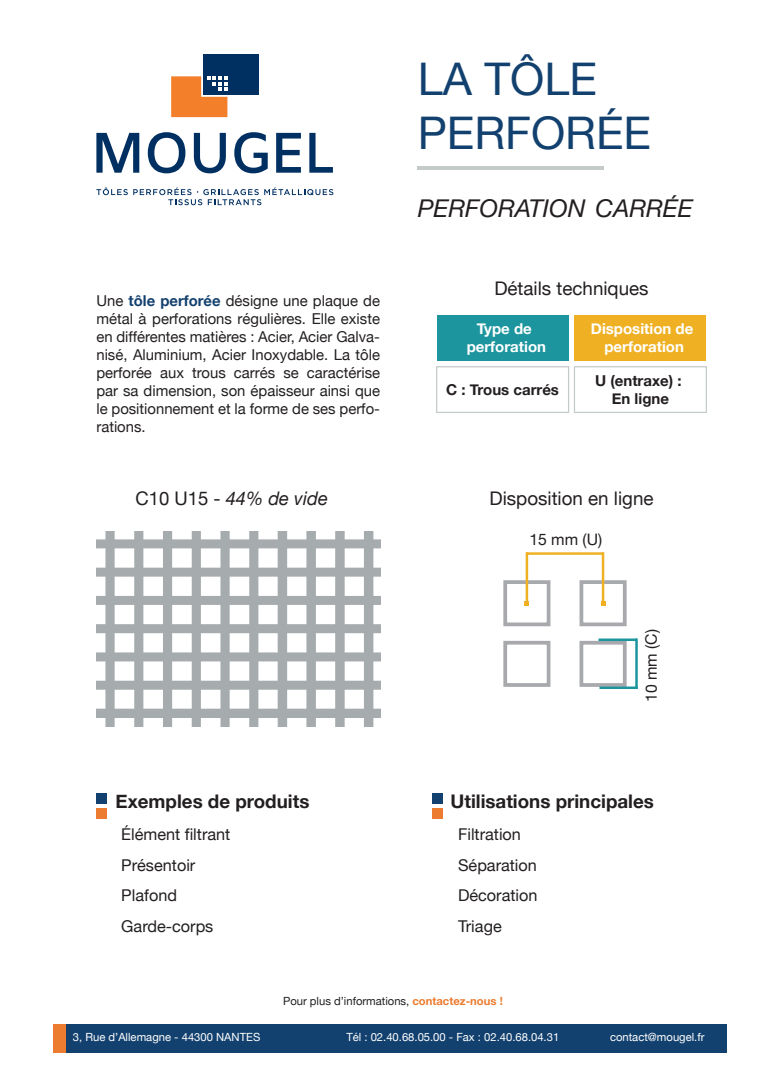
<style>
.page{position:relative;width:780px;height:1088px;background:#fff}
.page>*{position:absolute;margin:0;border:0;box-sizing:border-box;transform-origin:0 0}
.t1{font:45px/54px "Helvetica Neue";color:#13416f}
.t2{font:italic 24.5px "Helvetica Neue";color:#231f20}
.t3{font:700 18.75px "Helvetica Neue";color:#231f20}
.t4{font:18.75px "Helvetica Neue";color:#231f20}
.t5{font:italic 18.75px "Helvetica Neue";color:#231f20}
.t6{font:16.25px/30.5px "Helvetica Neue";color:#231f20}
.t7{font:15.75px "Helvetica Neue";color:#231f20}
.t8{font:15px/18px "Helvetica Neue";color:#231f20;text-align:justify}
.t9{font:700 15px/18px "Helvetica Neue";color:#fff;text-align:center}
.t10{font:700 15px/18px "Helvetica Neue";color:#231f20;text-align:center}
.t11{font:11.25px "Helvetica Neue";color:#fff}
.t12{font:11.25px "Helvetica Neue";color:#231f20}
.s1{font-weight:700;color:#13416f}
.s2{font-style:normal}
.s3{font-weight:700;color:#ec7c2f}
</style>
<div class="page">
<div style="left:203px;top:54px;width:55px;height:40px;background:#003062"></div>
<svg style="left:171px;top:76px;width:56px;height:41px;background:#d28047"></svg>
<svg style="left:96px;top:133px;width:43px;height:40px"></svg>
<svg style="left:148px;top:132px;width:37px;height:41px"></svg>
<svg style="left:194px;top:133px;width:32px;height:40px"></svg>
<svg style="left:234px;top:132px;width:34px;height:41px"></svg>
<svg style="left:276px;top:133px;width:25px;height:40px"></svg>
<svg style="left:309px;top:133px;width:24px;height:40px"></svg>
<svg style="left:96px;top:187px;width:237px;height:18px"></svg>
<svg style="left:524px;top:601px;width:5px;height:4px"></svg>
<svg style="left:601px;top:601px;width:4px;height:4px"></svg>
<div style="left:96px;top:793px;width:10px;height:10px;background:#13416f"></div>
<div style="left:96px;top:809px;width:10px;height:10px;background:#ec7c2f"></div>
<div style="left:432px;top:793px;width:10px;height:10px;background:#13416f"></div>
<div style="left:432px;top:809px;width:10px;height:10px;background:#ec7c2f"></div>
<div style="left:436px;top:315px;width:132px;height:46px;background:#1c959e"></div>
<div style="left:436px;top:366px;width:133px;height:47px;border:1px solid #c5cacb"></div>
<div style="left:574px;top:315px;width:132px;height:46px;background:#efb123"></div>
<div style="left:573px;top:366px;width:134px;height:47px;border:1px solid #c5cacb"></div>
<div style="left:503px;top:580px;width:47px;height:46px;border:4px solid #a8a9ad"></div>
<div style="left:579px;top:580px;width:47px;height:46px;border:4px solid #a8a9ad"></div>
<div style="left:503px;top:641px;width:47px;height:46px;border:4px solid #a8a9ad"></div>
<div style="left:579px;top:641px;width:47px;height:46px;border:4px solid #a8a9ad"></div>
<hr style="left:525px;top:552px;width:3px;height:50px;background:#efb123">
<hr style="left:601px;top:552px;width:3px;height:50px;background:#efb123">
<hr style="left:526px;top:552px;width:77px;height:3px;background:#efb123">
<img style="left:96px;top:531px;width:284px;height:195px">
<hr style="left:417px;top:166px;width:187px;height:4px;background:#c5cacb">
<div style="left:66px;top:1024px;width:660px;height:29px;background:#13416f"></div>
<div style="left:53px;top:1024px;width:13px;height:29px;background:#ec7c2f"></div>
<hr style="left:598px;top:638px;width:38px;height:3px;background:#1c959e">
<hr style="left:599px;top:686px;width:38px;height:3px;background:#1c959e">
<hr style="left:635px;top:638px;width:2px;height:51px;background:#1c959e">
<h1 class="t1" style="left:417px;top:51px;width:235px">LA TÔLE<br>PERFORÉE</h1>
<p class="t8" style="left:96px;top:291px;width:285px">Une <span class="s1">tôle perforée</span> désigne une plaque de métal à perforations régulières. Elle existe en différentes matières : Acier, Acier Galva&shy;nisé, Aluminium, Acier Inoxydable. La tôle perforée aux trous carrés se caractérise par sa dimension, son épaisseur ainsi que le positionnement et la forme de ses perfo&shy;rations.</p>
<h2 class="t2" style="left:417px;top:193px;width:277px">PERFORATION CARRÉE</h2>
<p class="t4" style="left:494px;top:277px;width:156px">Détails techniques</p>
<p class="t9" style="left:466px;top:319px;width:81px">Type de perforation</p>
<p class="t10" style="left:446px;top:380px;width:114px">C : Trous carrés</p>
<p class="t9" style="left:591px;top:319px;width:104px">Disposition de perforation</p>
<p class="t10" style="left:595px;top:371px;width:88px">U (entraxe) :<br>En ligne</p>
<p class="t5" style="left:135px;top:487px;width:194px"><span class="s2">C10 U15 -</span> 44% de vide</p>
<p class="t4" style="left:489px;top:487px;width:165px">Disposition en ligne</p>
<p class="t3" style="left:116px;top:789px;width:195px">Exemples de produits</p>
<p class="t6" style="left:121px;top:819px;width:110px">Élément filtrant</p>
<p class="t6" style="left:121px;top:850px;width:94px">Présentoir<br>Plafond<br>Garde-corps</p>
<p class="t7" style="left:529px;top:530px;width:74px">15 mm (U)</p>
<p class="t7" style="left:641px;top:702px;width:74px;rotate:-90deg">10 mm (C)</p>
<p class="t3" style="left:450px;top:789px;width:205px">Utilisations principales</p>
<p class="t6" style="left:458px;top:819px;width:81px">Filtration<br>Séparation<br>Décoration<br>Triage</p>
<p class="t12" style="left:283px;top:994px;width:221px">Pour plus d’informations, <span class="s3">contactez-nous !</span></p>
<p class="t11" style="left:73px;top:1030px;width:189px">3, Rue d’Allemagne - 44300 NANTES</p>
<p class="t11" style="left:346px;top:1030px;width:214px">Tél : 02.40.68.05.00 - Fax : 02.40.68.04.31</p>
<p class="t11" style="left:610px;top:1030px;width:96px">contact@mougel.fr</p>
</div>
